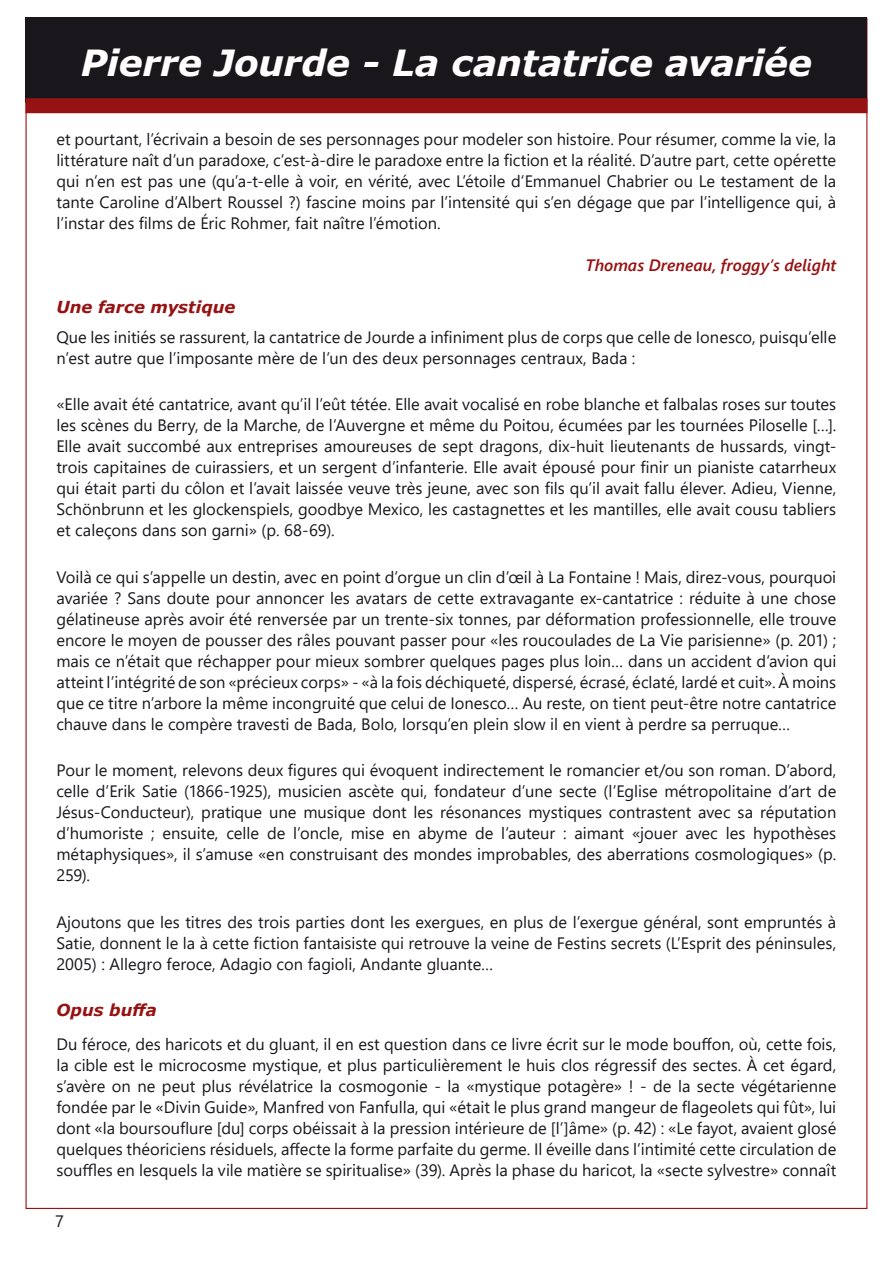
<style>
.page{position:relative;width:893px;height:1263px;background:#fff}
.page>*{position:absolute;margin:0;border:0;box-sizing:border-box;transform-origin:0 0}
.t1{font:italic 700 36px "Verdana";letter-spacing:-.01em;color:#fff}
.t2{font:16.5px/21px "Segoe UI";color:#1a171c;text-align:justify}
.Signature{font:italic 600 16.5px "Segoe UI";color:#971213}
.Chapitre{font:italic 700 16.5px "Verdana";color:#971213}
</style>
<div class="page">
<div style="left:26px;top:18px;width:841px;height:85px;background:#1a171c"></div>
<div style="left:26px;top:98px;width:841px;height:15px;background:#971213"></div>
<h1 class="t1" style="left:81px;top:37px;width:732px">Pierre Jourde - La cantatrice avariée</h1>
<p class="t2" style="left:56px;top:128px;width:781px">et pourtant, l’écrivain a besoin de ses personnages pour modeler son histoire. Pour résumer, comme la vie, la littérature naît d’un paradoxe, c’est-à-dire le paradoxe entre la fiction et la réalité. D’autre part, cette opérette qui n’en est pas une (qu’a-t-elle à voir, en vérité, avec L’étoile d’Emmanuel Chabrier ou Le testament de la tante Caroline d’Albert Roussel ?) fascine moins par l’intensité qui s’en dégage que par l’intelligence qui, à l’instar des films de Éric Rohmer, fait naître l’émotion.</p>
<p class="Signature" style="left:586px;top:252px;width:252px">Thomas Dreneau, froggy’s delight</p>
<p class="Chapitre" style="left:56px;top:296px;width:181px">Une farce mystique</p>
<p class="t2" style="left:56px;top:326px;width:781px">Que les initiés se rassurent, la cantatrice de Jourde a infiniment plus de corps que celle de Ionesco, puisqu’elle n’est autre que l’imposante mère de l’un des deux personnages centraux, Bada :</p>
<p class="t2" style="left:56px;top:394px;width:781px">«Elle avait été cantatrice, avant qu’il l’eût tétée. Elle avait vocalisé en robe blanche et falbalas roses sur toutes les scènes du Berry, de la Marche, de l’Auvergne et même du Poitou, écumées par les tournées Piloselle […].<br>Elle avait succombé aux entreprises amoureuses de sept dragons, dix-huit lieutenants de hussards, vingt&shy;trois capitaines de cuirassiers, et un sergent d’infanterie. Elle avait épousé pour finir un pianiste catarrheux qui était parti du côlon et l’avait laissée veuve très jeune, avec son fils qu’il avait fallu élever. Adieu, Vienne, Schönbrunn et les glockenspiels, goodbye Mexico, les castagnettes et les mantilles, elle avait cousu tabliers et caleçons dans son garni» (p. 68-69).</p>
<p class="t2" style="left:56px;top:566px;width:781px">Voilà ce qui s’appelle un destin, avec en point d’orgue un clin d’œil à La Fontaine ! Mais, direz-vous, pourquoi avariée ? Sans doute pour annoncer les avatars de cette extravagante ex-cantatrice : réduite à une chose gélatineuse après avoir été renversée par un trente-six tonnes, par déformation professionnelle, elle trouve encore le moyen de pousser des râles pouvant passer pour «les roucoulades de La Vie parisienne» (p. 201) ; mais ce n’était que réchapper pour mieux sombrer quelques pages plus loin… dans un accident d’avion qui atteint l’intégrité de son «précieux corps» - «à la fois déchiqueté, dispersé, écrasé, éclaté, lardé et cuit». À moins que ce titre n’arbore la même incongruité que celui de Ionesco… Au reste, on tient peut-être notre cantatrice chauve dans le compère travesti de Bada, Bolo, lorsqu’en plein slow il en vient à perdre sa perruque…</p>
<p class="t2" style="left:56px;top:760px;width:781px">Pour le moment, relevons deux figures qui évoquent indirectement le romancier et/ou son roman. D’abord, celle d’Erik Satie (1866-1925), musicien ascète qui, fondateur d’une secte (l’Eglise métropolitaine d’art de Jésus-Conducteur), pratique une musique dont les résonances mystiques contrastent avec sa réputation d’humoriste ; ensuite, celle de l’oncle, mise en abyme de l’auteur : aimant «jouer avec les hypothèses métaphysiques», il s’amuse «en construisant des mondes improbables, des aberrations cosmologiques» (p.<br>259).</p>
<p class="t2" style="left:56px;top:911px;width:781px">Ajoutons que les titres des trois parties dont les exergues, en plus de l’exergue général, sont empruntés à Satie, donnent le la à cette fiction fantaisiste qui retrouve la veine de Festins secrets (L’Esprit des péninsules, 2005) : Allegro feroce, Adagio con fagioli, Andante gluante…</p>
<p class="Chapitre" style="left:56px;top:999px;width:102px">Opus buffa</p>
<p class="t2" style="left:56px;top:1033px;width:781px">Du féroce, des haricots et du gluant, il en est question dans ce livre écrit sur le mode bouffon, où, cette fois, la cible est le microcosme mystique, et plus particulièrement le huis clos régressif des sectes. À cet égard, s’avère on ne peut plus révélatrice la cosmogonie - la «mystique potagère» ! - de la secte végétarienne fondée par le «Divin Guide», Manfred von Fanfulla, qui «était le plus grand mangeur de flageolets qui fût», lui dont «la boursouflure [du] corps obéissait à la pression intérieure de [l’]âme» (p. 42) : «Le fayot, avaient glosé quelques théoriciens résiduels, affecte la forme parfaite du germe. Il éveille dans l’intimité cette circulation de souffles en lesquels la vile matière se spiritualise» (39). Après la phase du haricot, la «secte sylvestre» connaît</p>
<p class="t2" style="left:55px;top:1211px;width:10px">7</p>
</div>
